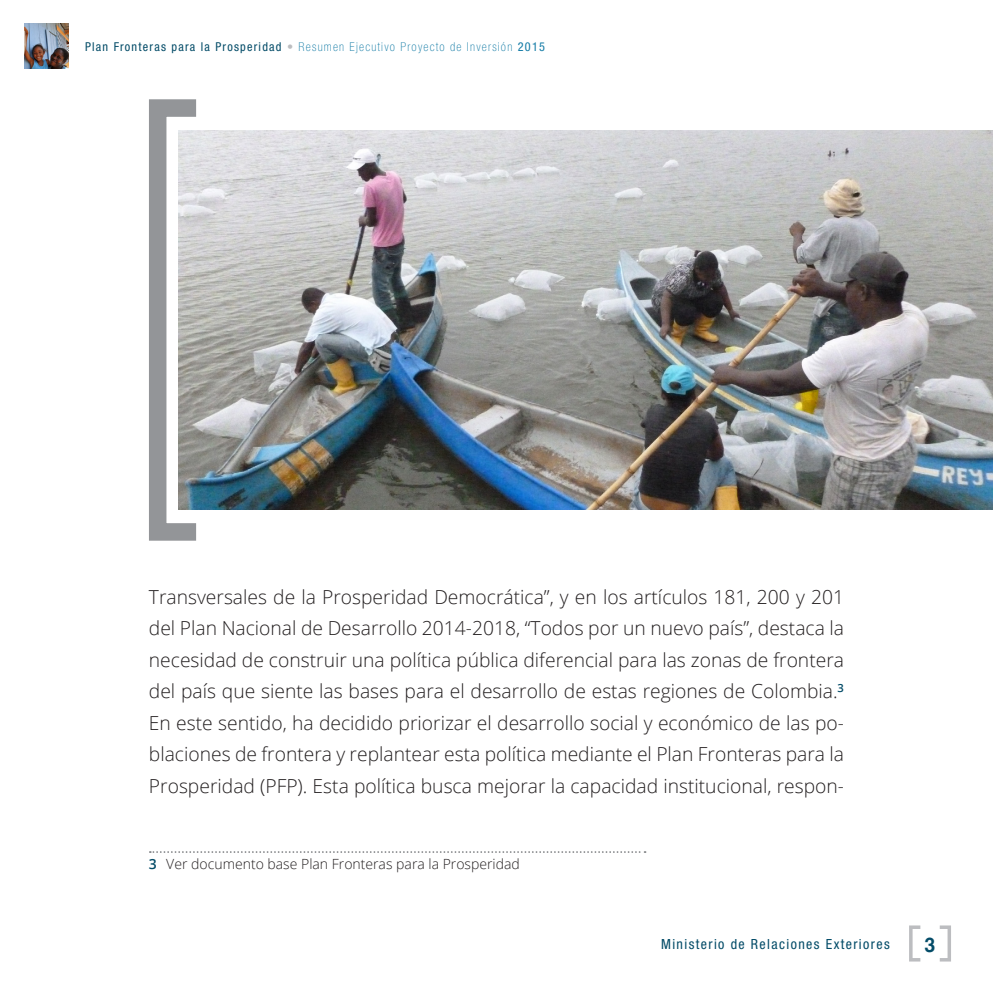
<style>
.page{position:relative;width:993px;height:993px;background:#fff}
.page>*{position:absolute;margin:0;border:0;box-sizing:border-box;transform-origin:0 0}
.t1{font:21px "Coolvetica Rg";color:#044c68}
.t2{font:300 19.25px/31.5px "Open Sans";color:#231f20;text-align:justify}
.t3{font:300 14px "Open Sans";color:#231f20}
.t4{font:condensed 14px "Helvetica Neue LT Std";letter-spacing:.1em;color:#044c68}
.t5{font:100 condensed 12.25px "Helvetica Neue LT Std";letter-spacing:.1em;color:#117aa5}
.s1{font-weight:400;color:#044c68}
.s2{font-weight:400;color:#bcbdc0}
.s3{font-weight:400}
.s4{font-weight:600;color:#044c68}
</style>
<div class="page">
<div style="left:937px;top:925px;width:13px;height:36px;border:4px solid #bcbdc0"></div>
<div style="left:908px;top:925px;width:13px;height:36px;border:4px solid #bcbdc0"></div>
<img style="left:24px;top:24px;width:45px;height:44px">
<img style="left:179px;top:131px;width:813px;height:378px">
<svg style="left:150px;top:851px;width:495px;height:1px"></svg>
<div style="left:149px;top:99px;width:56px;height:441px;border:18px solid #939598"></div>
<p class="t5" style="left:85px;top:39px;width:461px"><span class="s1">Plan Fronteras para la Prosperidad</span> <span class="s2">•</span> Resumen Ejecutivo Proyecto de Inversión <span class="s3">2015</span></p>
<p class="t2" style="left:149px;top:580px;width:696px">Transversales de la Prosperidad Democrática”, y en los artículos 181, 200 y 201 del Plan Nacional de Desarrollo 2014-2018, “Todos por un nuevo país”, destaca la necesidad de construir una política pública diferencial para las zonas de frontera del país que siente las bases para el desarrollo de estas regiones de Colombia.<sup>3<br></sup>En este sentido, ha decidido priorizar el desarrollo social y económico de las po&shy;blaciones de frontera y replantear esta política mediante el Plan Fronteras para la Prosperidad (PFP). Esta política busca mejorar la capacidad institucional, respon-</p>
<p class="t3" style="left:149px;top:853px;width:372px"><span class="s4">3</span> Ver documento base Plan Fronteras para la Prosperidad</p>
<p class="t4" style="left:660px;top:935px;width:230px">Ministerio de Relaciones Exteriores</p>
<p class="t1" style="left:924px;top:931px;width:11px">3</p>
</div>
